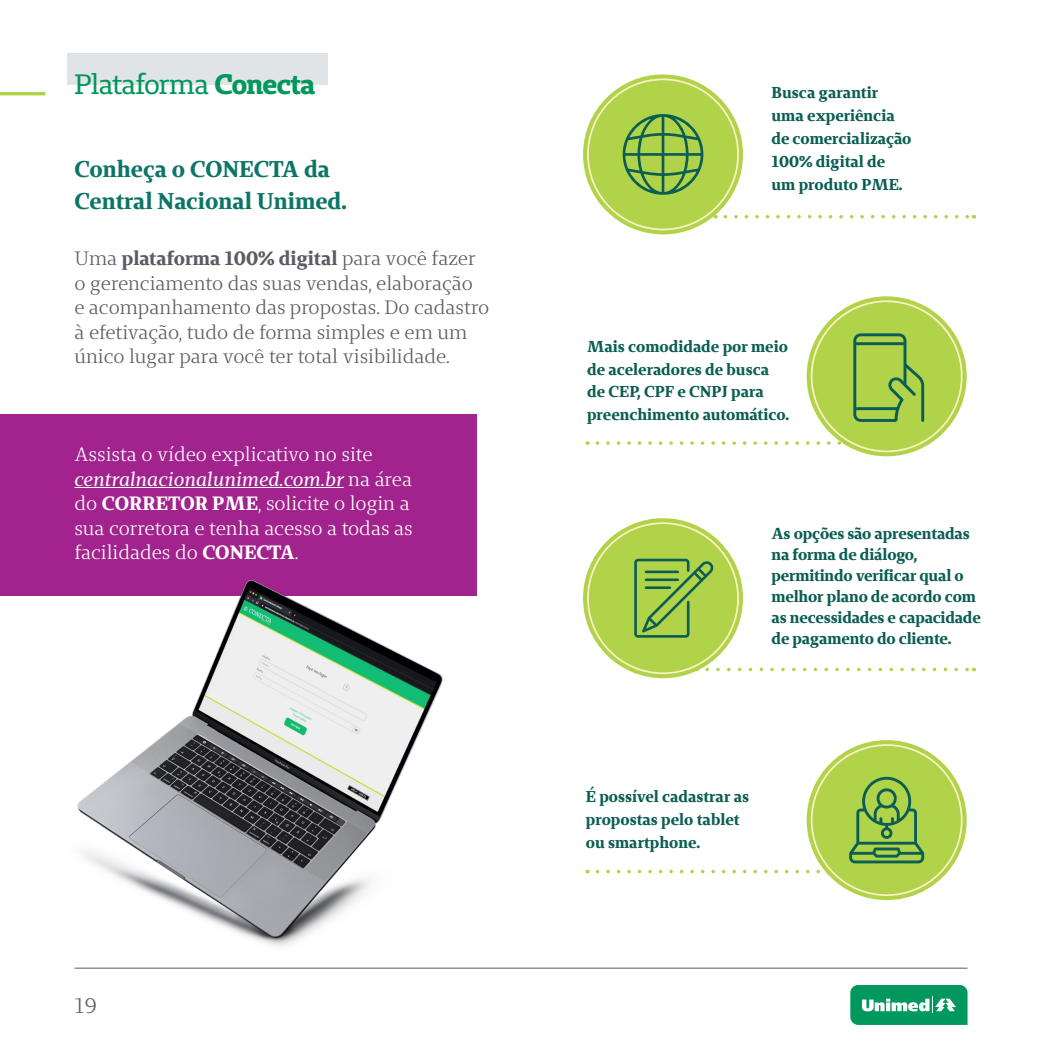
<style>
.page{position:relative;width:1042px;height:1042px;background:#fff}
.page>*{position:absolute;margin:0;border:0;box-sizing:border-box;transform-origin:0 0}
.t1{font:28px "Unimed Slab";letter-spacing:-.025em;color:#00985c}
.t2{font:700 22.75px/31.5px "Unimed Serif";color:#0c7568}
.t3{font:21px "Unimed Serif";color:#5a5b64}
.t4{font:19.25px/24.5px "Unimed Serif";color:#5a5b64}
.t5{font:19.25px/24.5px "Unimed Serif";color:#fff}
.t6{font:700 19.25px "Unimed Serif";color:#5a5b64}
.t7{font:700 15.75px/22.8px "Unimed Serif";color:#0b5e53}
.s1{font-weight:700}
.s2{font-weight:400}
.s3{font-style:italic}
</style>
<div class="page">
<hr style="left:74px;top:968px;width:893px;height:1px;background:#5a5b64">
<svg style="left:850px;top:985px;width:118px;height:40px;background:#27a875"></svg>
<div style="left:0;top:414px;width:476px;height:182px;background:#a2238e"></div>
<hr style="left:74px;top:487px;width:270px;height:1px;background:#fff">
<div style="left:67px;top:53px;width:260px;height:32px;background:#e1e4e6"></div>
<hr style="left:0;top:92px;width:45px;height:3px;background:#b1d349">
<div style="left:583px;top:74px;width:160px;height:160px;background:#b1d349;border-radius:50%"></div>
<div style="left:806px;top:296px;width:160px;height:160px;background:#b1d349;border-radius:50%"></div>
<div style="left:583px;top:518px;width:160px;height:160px;background:#b1d349;border-radius:50%"></div>
<div style="left:806px;top:740px;width:160px;height:160px;background:#b1d349;border-radius:50%"></div>
<svg style="left:623px;top:114px;width:80px;height:81px"></svg>
<svg style="left:853px;top:333px;width:71px;height:89px"></svg>
<svg style="left:634px;top:559px;width:80px;height:79px"></svg>
<hr style="left:645px;top:570px;width:34px;height:3px;background:#0b5e53">
<hr style="left:645px;top:578px;width:34px;height:3px;background:#0b5e53">
<hr style="left:645px;top:586px;width:26px;height:3px;background:#0b5e53">
<svg style="left:849px;top:776px;width:75px;height:87px"></svg>
<svg style="left:597px;top:441px;width:248px;height:4px"></svg>
<svg style="left:618px;top:870px;width:217px;height:3px"></svg>
<svg style="left:725px;top:215px;width:249px;height:3px"></svg>
<svg style="left:707px;top:668px;width:267px;height:3px"></svg>
<img style="left:74px;top:532px;width:544px;height:437px">
<p class="t1" style="left:74px;top:66px;width:243px">Plataforma <span class="s1">Conecta</span></p>
<p class="t2" style="left:74px;top:153px;width:274px">Conheça o CONECTA da<br>Central Nacional Unimed.</p>
<p class="t6" style="left:74px;top:246px;width:403px"><span class="s2">Uma</span> plataforma 100% digital <span class="s2">para você fazer</span></p>
<p class="t4" style="left:74px;top:270px;width:400px">o gerenciamento das suas vendas, elaboração</p>
<p class="t4" style="left:74px;top:295px;width:416px">e acompanhamento das propostas. Do cadastro à efetivação, tudo de forma simples e em um único lugar para você ter total visibilidade.</p>
<p class="t5" style="left:74px;top:442px;width:300px">Assista o vídeo explicativo no site</p>
<p class="t5" style="left:74px;top:466px;width:340px"><span class="s3">centralnacionalunimed.com.br</span> na área do <span class="s1">CORRETOR PME</span>, solicite o login a sua corretora e tenha acesso a todas as facilidades do <span class="s1">CONECTA</span>.</p>
<h3 class="t3" style="left:74px;top:992px;width:24px">19</h3>
<p class="t7" style="left:771px;top:81px;width:141px">Busca garantir uma experiência de comercialização<br>100% digital de um produto PME.</p>
<p class="t7" style="left:587px;top:335px;width:204px">Mais comodidade por meio de aceleradores de busca de CEP, CPF e CNPJ para preenchimento automático.</p>
<p class="t7" style="left:771px;top:523px;width:211px;line-height:21px">As opções são apresentadas na forma de diálogo, permitindo verificar qual o melhor plano de acordo com as necessidades e capacidade de pagamento do cliente.</p>
<p class="t7" style="left:586px;top:785px;width:165px">É possível cadastrar as propostas pelo tablet ou smartphone.</p>
</div>
